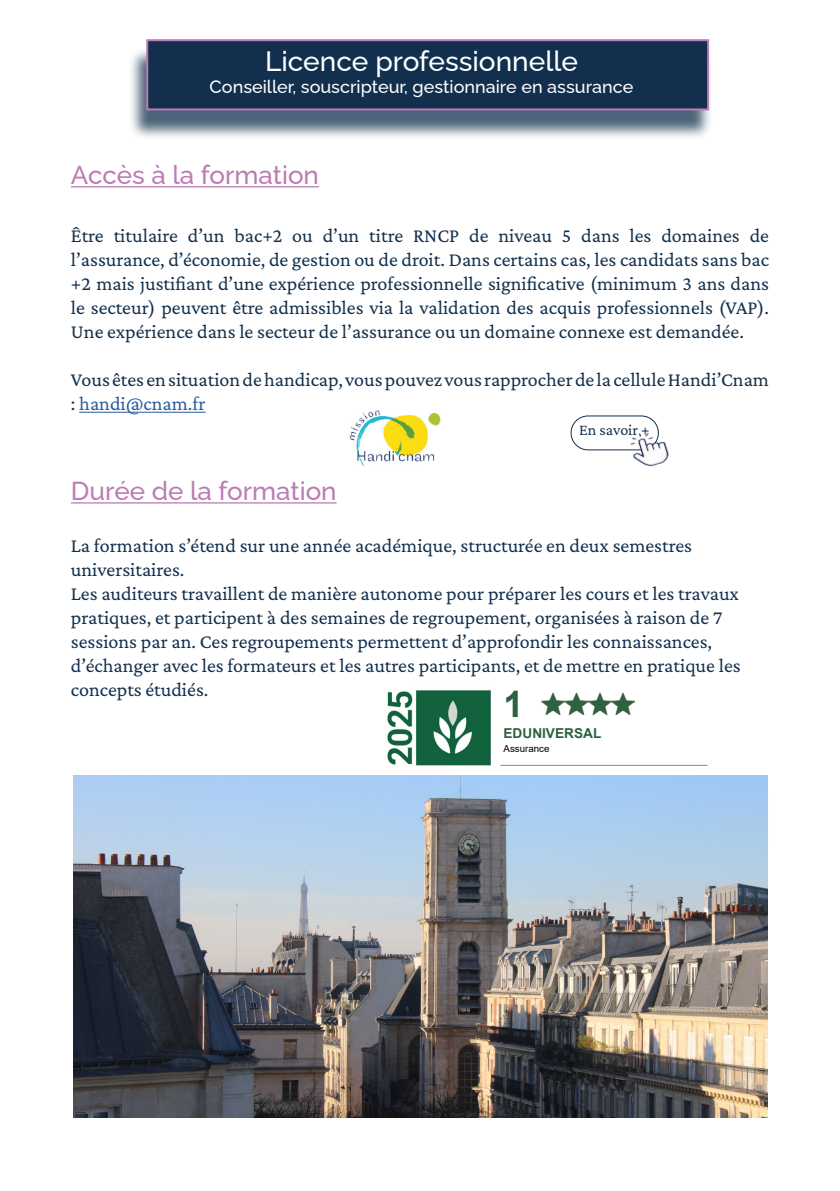
<style>
.page{position:relative;width:840px;height:1191px;background:#fff}
.page>*{position:absolute;margin:0;border:0;box-sizing:border-box;transform-origin:0 0}
.t1{font:700 36.6px "Arial";color:#2e6140}
.titre{font:500 28px "Raleway";color:#fff}
.t2{font:500 26px "Raleway";color:#bb7cb3}
.t3{font:20px/24px "Crimson Pro";color:#12304d}
.titre-2{font:500 18px "Raleway";color:#fff}
.t4{font:16px "Crimson Pro";color:#12304d}
.t5{font:700 13.6px "Arial";color:#2e6140}
.t6{font:9.8px "Arial";color:#000}
.s1{color:#275b9b}
</style>
<div class="page">
<div style="left:128px;top:47px;width:584px;height:93px;background:#12304d;opacity:.75"></div>
<div style="left:146px;top:39px;width:562px;height:71px;background:#12304d;border:2px solid #bb7cb3"></div>
<hr style="left:71px;top:186px;width:248px;height:1px;background:#bb7cb3">
<hr style="left:79px;top:412px;width:126px;height:1px;background:#275b9b">
<hr style="left:71px;top:502px;width:265px;height:1px;background:#bb7cb3">
<img style="left:349px;top:410px;width:92px;height:56px">
<div style="left:570px;top:415px;width:88px;height:35px;border:1px solid #12304d;border-radius:17px"></div>
<img style="left:622px;top:424px;width:47px;height:43px">
<img style="left:387px;top:690px;width:381px;height:101px">
<img style="left:541px;top:692px;width:93px;height:23px">
<img style="left:74px;top:775px;width:693px;height:342px">
<p class="titre" style="left:265px;top:39px;width:314px">Licence professionnelle</p>
<p class="titre-2" style="left:209px;top:72px;width:425px">Conseiller, souscripteur, gestionnaire en assurance</p>
<p class="t2" style="left:71px;top:154px;width:249px">Accès à la formation</p>
<p class="t3" style="left:71px;top:223px;width:699px;text-align:justify">Être titulaire d’un bac+2 ou d’un titre RNCP de niveau 5 dans les domaines de l’assurance, d’économie, de gestion ou de droit. Dans certains cas, les candidats sans bac +2 mais justifiant d’une expérience professionnelle significative (minimum 3 ans dans le secteur) peuvent être admissibles via la validation des acquis professionnels (VAP).<br>Une expérience dans le secteur de l’assurance ou un domaine connexe est demandée.</p>
<p class="t3" style="left:71px;top:367px;width:699px">Vous êtes en situation de handicap, vous pouvez vous rapprocher de la cellule Handi’Cnam : <span class="s1">handi@cnam.fr</span></p>
<p class="t4" style="left:579px;top:419px;width:72px">En savoir +</p>
<p class="t2" style="left:71px;top:470px;width:267px">Durée de la formation</p>
<p class="t3" style="left:71px;top:533px;width:671px">La formation s’étend sur une année académique, structurée en deux semestres universitaires.<br>Les auditeurs travaillent de manière autonome pour préparer les cours et les travaux pratiques, et participent à des semaines de regroupement, organisées à raison de 7 sessions par an. Ces regroupements permettent d’approfondir les connaissances, d’échanger avec les formateurs et les autres participants, et de mettre en pratique les concepts étudiés.</p>
<p class="t1" style="left:503px;top:678px;width:22px">1</p>
<p class="t5" style="left:503px;top:724px;width:99px">EDUNIVERSAL</p>
<p class="t6" style="left:503px;top:741px;width:48px">Assurance</p>
</div>
